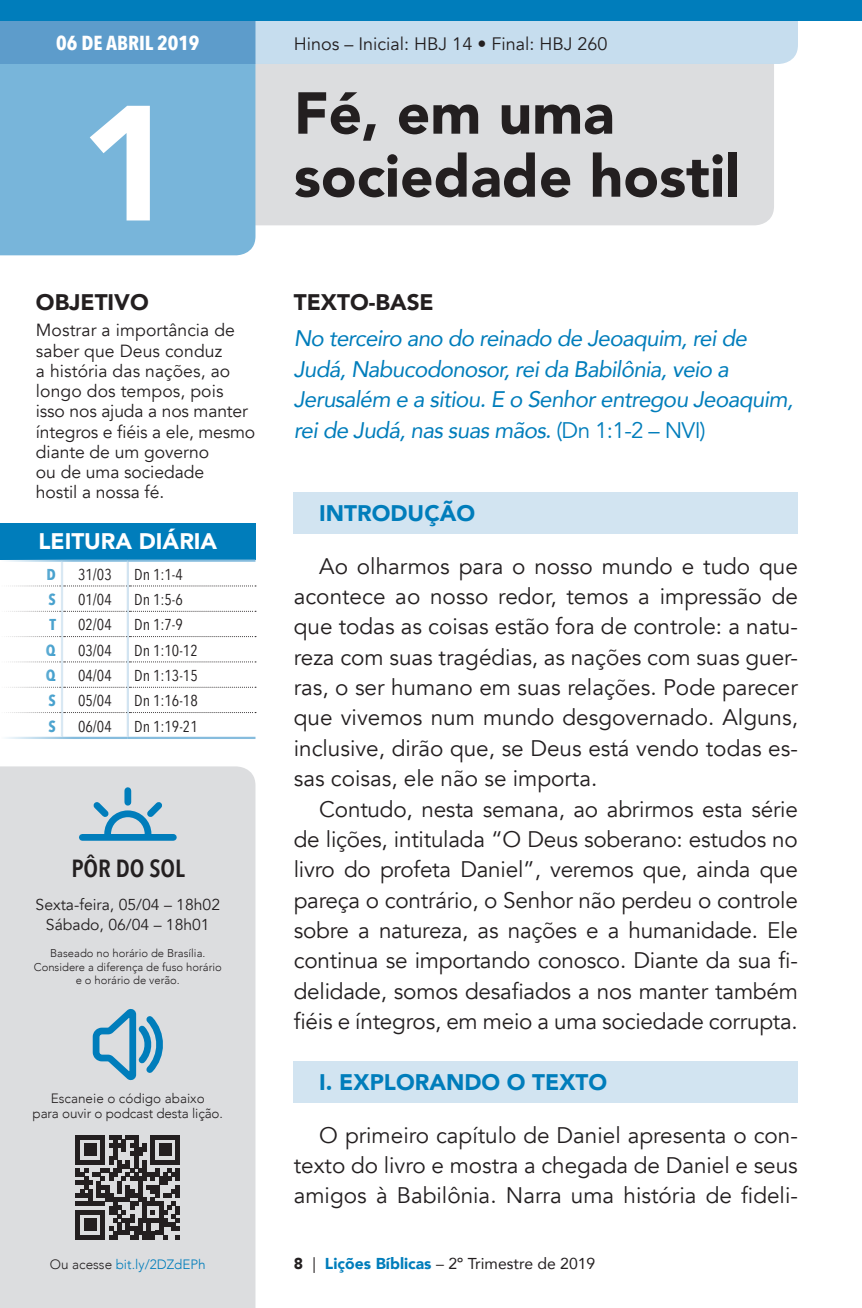
<style>
.page{position:relative;width:862px;height:1308px;background:#fff}
.page>*{position:absolute;margin:0;border:0;box-sizing:border-box;transform-origin:0 0}
.t1{font:900 162px "Avenir LT";color:#fff}
._01--Título_da_Lição{font:900 58.5px/63px "Avenir LT";color:#231f20}
.t2{font:600 24.75px "Avenir Next Condensed";color:#231f20}
._00--Texto_em_Geral{font:22.5px/30.4px "Avenir";color:#231f20;text-align:justify}
._03--Texto_Base{font:italic 22.5px/30.4px "Avenir";letter-spacing:-.03em;color:#007dbb}
._02---Subtítulo{font:900 22.5px "Avenir";color:#007dbb}
._02--Objetivo{font:900 22.5px "Avenir";color:#231f20}
.t3{font:900 22.5px "Avenir";color:#fff}
._09--Data{font:700 20.25px "Avenir Next Condensed";color:#fff}
._09--Hinos_sugeridos{font:18px "Avenir";color:#231f20}
._02--Texto_Objetivo{font:17.55px/20.2px "Avenir";letter-spacing:-.005em;color:#231f20}
.t4{font:15.75px "Avenir Next Condensed";color:#231f20}
.t5{font:15.75px "Avenir";color:#231f20}
.t6{font:15.75px "Avenir";color:#231f20}
.t7{font:700 15.75px "Avenir Next Condensed";color:#007dbb}
.t8{font:300 13.5px/15.8px "Avenir";letter-spacing:-.01em;color:#231f20;text-align:center}
.t9{font:300 13.5px "Avenir";color:#007dbb}
.t10{font:300 11.25px/13.5px "Avenir";color:#231f20;text-align:center}
.s1{color:#231f20}
.s2{font-style:normal}
.s3{font-weight:900}
.s4{font-weight:900;color:#007dbb}
</style>
<div class="page">
<div style="left:0;top:64px;width:255px;height:191px;background:#78b5da"></div>
<div style="left:0;top:766px;width:255px;height:542px;background:#dcdddf"></div>
<svg style="left:0;top:20px;width:797px;height:44px;fill:#c6ddee"></svg>
<div style="left:255px;top:64px;width:519px;height:161px;background:#dcdddf"></div>
<div style="left:0;top:0;width:861px;height:20px;background:#007dbb"></div>
<div style="left:82px;top:834px;width:91px;height:7px;background:#007dbb"></div>
<div style="left:124px;top:791px;width:7px;height:11px;background:#007dbb"></div>
<svg style="left:87px;top:796px;width:81px;height:45px"></svg>
<svg style="left:89px;top:1002px;width:74px;height:85px"></svg>
<div style="left:0;top:523px;width:255px;height:36px;background:#007dbb"></div>
<div style="left:294px;top:492px;width:503px;height:42px;background:#d2e4f1"></div>
<div style="left:294px;top:1061px;width:503px;height:42px;background:#d2e4f1"></div>
<svg style="left:10px;top:562px;width:245px;height:175px"></svg>
<svg style="left:10px;top:585px;width:246px;height:1px"></svg>
<svg style="left:6px;top:611px;width:250px;height:1px"></svg>
<svg style="left:6px;top:636px;width:250px;height:1px"></svg>
<svg style="left:8px;top:661px;width:248px;height:1px"></svg>
<svg style="left:6px;top:687px;width:250px;height:1px"></svg>
<svg style="left:6px;top:712px;width:250px;height:1px"></svg>
<hr style="left:0;top:559px;width:62px;height:3px;background:#86bcdd">
<hr style="left:61px;top:562px;width:2px;height:24px;background:#d2e4f1">
<hr style="left:62px;top:559px;width:66px;height:3px;background:#86bcdd">
<hr style="left:127px;top:562px;width:2px;height:24px;background:#d2e4f1">
<hr style="left:128px;top:559px;width:127px;height:3px;background:#86bcdd">
<hr style="left:61px;top:586px;width:2px;height:25px;background:#d2e4f1">
<hr style="left:127px;top:586px;width:2px;height:25px;background:#d2e4f1">
<hr style="left:61px;top:611px;width:2px;height:26px;background:#d2e4f1">
<hr style="left:127px;top:611px;width:2px;height:26px;background:#d2e4f1">
<hr style="left:61px;top:637px;width:2px;height:25px;background:#d2e4f1">
<hr style="left:127px;top:637px;width:2px;height:25px;background:#d2e4f1">
<hr style="left:61px;top:662px;width:2px;height:25px;background:#d2e4f1">
<hr style="left:127px;top:662px;width:2px;height:25px;background:#d2e4f1">
<hr style="left:61px;top:687px;width:2px;height:26px;background:#d2e4f1">
<hr style="left:127px;top:687px;width:2px;height:26px;background:#d2e4f1">
<hr style="left:0;top:737px;width:62px;height:2px;background:#86bcdd">
<hr style="left:61px;top:713px;width:2px;height:24px;background:#d2e4f1">
<hr style="left:62px;top:737px;width:66px;height:2px;background:#86bcdd">
<hr style="left:127px;top:713px;width:2px;height:24px;background:#d2e4f1">
<hr style="left:128px;top:737px;width:127px;height:2px;background:#86bcdd">
<svg style="left:76px;top:1135px;width:104px;height:104px"></svg>
<p class="_09--Data" style="left:56px;top:31px;width:145px">06 DE ABRIL 2019</p>
<p class="t1" style="left:80px;top:66px;width:97px">1</p>
<p class="_02--Objetivo" style="left:36px;top:283px;width:114px">OBJETIVO</p>
<p class="_02--Texto_Objetivo" style="left:36px;top:320px;width:221px">Mostrar a importância de saber que Deus conduz<br>a história das nações, ao longo dos tempos, pois isso nos ajuda a nos manter íntegros e fiéis a ele, mesmo diante de um governo<br>ou de uma sociedade<br>hostil a nossa fé.</p>
<p class="t3" style="left:38px;top:522px;width:180px">LEITURA DIÁRIA</p>
<p class="t7" style="left:46px;top:564px;width:11px">D</p>
<p class="t4" style="left:78px;top:565px;width:35px">31/03</p>
<p class="t4" style="left:134px;top:565px;width:50px">Dn 1:1-4</p>
<p class="t7" style="left:48px;top:590px;width:9px">S</p>
<p class="t4" style="left:78px;top:590px;width:35px">01/04</p>
<p class="t4" style="left:134px;top:590px;width:50px">Dn 1:5-6</p>
<p class="t7" style="left:49px;top:615px;width:8px">T</p>
<p class="t4" style="left:78px;top:615px;width:35px">02/04</p>
<p class="t4" style="left:134px;top:615px;width:50px">Dn 1:7-9</p>
<p class="t7" style="left:46px;top:640px;width:11px">Q</p>
<p class="t4" style="left:78px;top:640px;width:35px">03/04</p>
<p class="t4" style="left:134px;top:640px;width:65px">Dn 1:10-12</p>
<p class="t7" style="left:46px;top:666px;width:11px">Q</p>
<p class="t4" style="left:78px;top:666px;width:35px">04/04</p>
<p class="t4" style="left:134px;top:666px;width:65px">Dn 1:13-15</p>
<p class="t7" style="left:48px;top:691px;width:9px">S</p>
<p class="t4" style="left:78px;top:691px;width:35px">05/04</p>
<p class="t4" style="left:134px;top:691px;width:65px">Dn 1:16-18</p>
<p class="t7" style="left:48px;top:716px;width:9px">S</p>
<p class="t4" style="left:78px;top:716px;width:35px">06/04</p>
<p class="t4" style="left:134px;top:716px;width:65px">Dn 1:19-21</p>
<p class="t2" style="left:71px;top:847px;width:115px">PÔR DO SOL</p>
<p class="t5" style="left:36px;top:895px;width:186px">Sexta-feira, 05/04 – 18h02</p>
<p class="t5" style="left:46px;top:915px;width:165px">Sábado, 06/04 – 18h01</p>
<p class="t10" style="left:34px;top:946px;width:190px">Baseado no horário de Brasília.<br>Considere a diferença de fuso horário e o horário de verão.</p>
<p class="t8" style="left:33px;top:1090px;width:192px">Escaneie o código abaixo<br>para ouvir o podcast desta lição.</p>
<p class="t9" style="left:50px;top:1257px;width:157px"><span class="s1">Ou acesse</span> bit.ly/2DZdEPh</p>
<p class="_09--Hinos_sugeridos" style="left:294px;top:33px;width:315px">Hinos – Inicial: HBJ 14 • Final: HBJ 260</p>
<p class="_01--Título_da_Lição" style="left:294px;top:81px;width:448px">Fé, em uma sociedade hostil</p>
<p class="_02--Objetivo" style="left:294px;top:283px;width:141px">TEXTO-BASE</p>
<p class="_03--Texto_Base" style="left:294px;top:323px;width:501px">No terceiro ano do reinado de Jeoaquim, rei de Judá, Nabucodonosor, rei da Babilônia, veio a Jerusalém e a sitiou. E o Senhor entregou Jeoaquim, rei de Judá, nas suas mãos. <span class="s2">(Dn 1:1-2 – NVI)</span></p>
<p class="_02---Subtítulo" style="left:319px;top:494px;width:157px">INTRODUÇÃO</p>
<p class="_00--Texto_em_Geral" style="left:294px;top:551px;width:505px;text-indent:26px">Ao olharmos para o nosso mundo e tudo que acontece ao nosso redor, temos a impressão de que todas as coisas estão fora de controle: a natu&shy;reza com suas tragédias, as nações com suas guer&shy;ras, o ser humano em suas relações. Pode parecer que vivemos num mundo desgovernado. Alguns, inclusive, dirão que, se Deus está vendo todas es&shy;sas coisas, ele não se importa.</p>
<p class="_00--Texto_em_Geral" style="left:294px;top:794px;width:505px;text-indent:26px">Contudo, nesta semana, ao abrirmos esta série de lições, intitulada “O Deus soberano: estudos no livro do profeta Daniel”, veremos que, ainda que pareça o contrário, o Senhor não perdeu o controle sobre a natureza, as nações e a humanidade. Ele continua se importando conosco. Diante da sua fi&shy;delidade, somos desafiados a nos manter também fiéis e íntegros, em meio a uma sociedade corrupta.</p>
<p class="_02---Subtítulo" style="left:319px;top:1063px;width:289px">I. EXPLORANDO O TEXTO</p>
<p class="_00--Texto_em_Geral" style="left:294px;top:1120px;width:505px;text-indent:26px">O primeiro capítulo de Daniel apresenta o con&shy;texto do livro e mostra a chegada de Daniel e seus amigos à Babilônia. Narra uma história de fideli-</p>
<p class="t6" style="left:294px;top:1251px;width:303px"><span class="s3">8</span> | <span class="s4">Lições Bíblicas</span> – 2º Trimestre de 2019</p>
</div>
